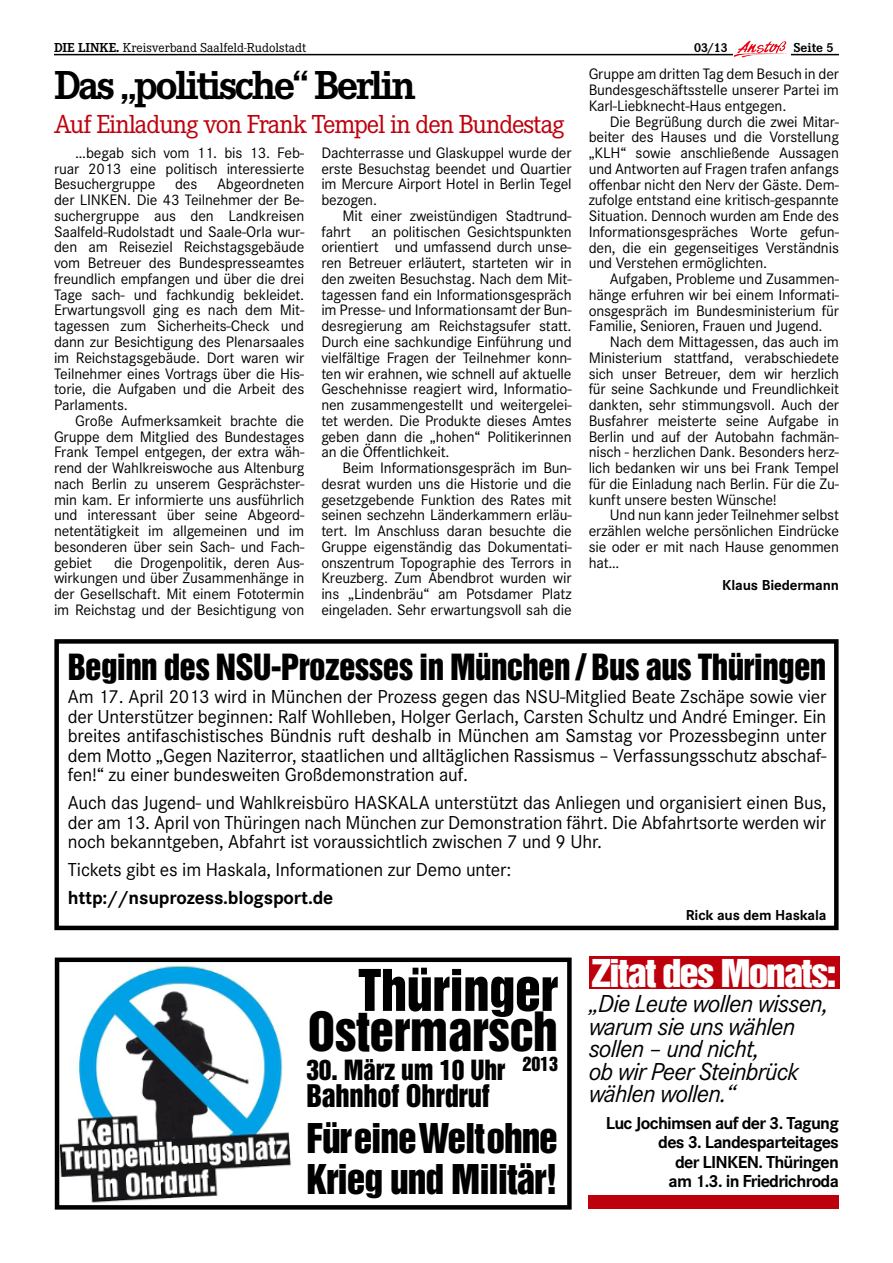
<style>
.page{position:relative;width:893px;height:1263px;background:#fff}
.page>*{position:absolute;margin:0;border:0;box-sizing:border-box;transform-origin:0 0}
.t1{font:52.5px "Helvetica Inserat LT Std";letter-spacing:-.01em;color:#000}
.t2{font:49.5px "Helvetica Inserat LT Std";letter-spacing:-.01em;color:#000}
.t3{font:700 42px "Corporate E";letter-spacing:-.06em;color:#000}
.t4{font:37.5px/40.5px "Helvetica Inserat LT Std";letter-spacing:-.03em;color:#000}
.t5{font:35.1px "Helvetica Inserat LT Std";letter-spacing:-.045em;color:#fff;scale:1.11 1}
.t6{font:33px "Helvetica Inserat LT Std";letter-spacing:-.02em;color:#000}
.t7{font:28.5px "Helvetica Inserat LT Std";letter-spacing:-.01em;color:#000}
.t8{font:27px "Corporate E";letter-spacing:-.04em;color:#be000d}
.t9{font:italic 25.5px/22.5px "Corporate S";letter-spacing:-.03em;color:#000}
.t10{font:25.5px "Helvetica Inserat LT Std";letter-spacing:-.01em;color:#000}
.t11{font:19.5px/19.5px "Corporate S";letter-spacing:-.01em;color:#000;text-align:justify}
.t12{font:700 19.5px "Corporate S";letter-spacing:-.01em;color:#000}
.t13{font:700 18px/19.5px "Corporate S";letter-spacing:-.04em;color:#000;text-align:right}
.t14{font:18px "Helvetica Inserat LT Std";color:#000}
.t15{font:15.75px/15.8px "Corporate S";letter-spacing:-.01em;color:#000;text-align:justify}
.t16{font:700 15px "Corporate S";letter-spacing:-.01em;color:#000}
.t17{font:13.5px "Corporate E";color:#000}
.t18{font:700 13.5px "Corporate E";color:#000}
.s1{font-weight:700}
</style>
<div class="page">
<img style="left:54px;top:957px;width:252px;height:253px">
<div style="left:55px;top:957px;width:517px;height:252px;border:4px solid #000"></div>
<hr style="left:54px;top:54px;width:785px;height:1px;background:#000">
<img style="left:733px;top:41px;width:58px;height:17px">
<div style="left:54px;top:639px;width:785px;height:291px;border:4px solid #000"></div>
<div style="left:589px;top:956px;width:250px;height:33px;background:#be000d"></div>
<div style="left:589px;top:1195px;width:250px;height:14px;background:#be000d"></div>
<p class="t17" style="left:54px;top:40px;width:254px"><span class="s1">DIE LINKE.</span> Kreisverband Saalfeld-Rudolstadt</p>
<p class="t18" style="left:694px;top:39px;width:35px">03/13</p>
<p class="t18" style="left:794px;top:39px;width:41px">Seite 5</p>
<h3 class="t3" style="left:54px;top:61px;width:363px">Das „politische“ Berlin</h3>
<h3 class="t8" style="left:54px;top:109px;width:512px">Auf Einladung von Frank Tempel in den Bundestag</h3>
<p class="t15" style="left:321px;top:145px;width:252px">Dachterrasse und Glaskuppel wurde der erste Besuchstag beendet und Quartier im Mercure Airport Hotel in Berlin Tegel bezogen.</p>
<p class="t15" style="left:321px;top:208px;width:252px;text-indent:21px">Mit einer zweistündigen Stadtrund&shy;fahrt</p>
<p class="t15" style="left:54px;top:145px;width:252px;text-indent:21px">…begab sich vom 11. bis 13. Feb&shy;ruar 2013 eine politisch interessierte Besuchergruppe</p>
<p class="t15" style="left:54px;top:176px;width:252px;text-indent:163px">Abgeordneten der LINKEN. Die 43 Teilnehmer der Be&shy;suchergruppe aus den Landkreisen Saalfeld-Rudolstadt und Saale-Orla wur&shy;den am Reiseziel Reichstagsgebäude vom Betreuer des Bundespresseamtes freundlich empfangen und über die drei Tage sach- und fachkundig bekleidet.<br>Erwartungsvoll ging es nach dem Mit&shy;tagessen zum Sicherheits-Check und dann zur Besichtigung des Plenarsaales im Reichstagsgebäude. Dort waren wir Teilnehmer eines Vortrags über die His&shy;torie, die Aufgaben und die Arbeit des Parlaments.</p>
<p class="t15" style="left:54px;top:413px;width:252px;text-indent:21px">Große Aufmerksamkeit brachte die Gruppe dem Mitglied des Bundestages Frank Tempel entgegen, der extra wäh&shy;rend der Wahlkreiswoche aus Altenburg nach Berlin zu unserem Gesprächster&shy;min kam. Er informierte uns ausführlich und interessant über seine Abgeord&shy;netentätigkeit im allgemeinen und im besonderen über sein Sach- und Fach&shy;gebiet</p>
<p class="t15" style="left:175px;top:176px;width:24px">des</p>
<p class="t15" style="left:321px;top:224px;width:252px;text-indent:50px">an politischen Gesichtspunkten orientiert und umfassend durch unse&shy;ren Betreuer erläutert, starteten wir in den zweiten Besuchstag. Nach dem Mit&shy;tagessen fand ein Informationsgespräch im Presse- und Informationsamt der Bun&shy;desregierung am Reichstagsufer statt.<br>Durch eine sachkundige Einführung und vielfältige Fragen der Teilnehmer konn&shy;ten wir erahnen, wie schnell auf aktuelle Geschehnisse reagiert wird, Informatio&shy;nen zusammengestellt und weitergelei&shy;tet werden. Die Produkte dieses Amtes geben dann die „hohen“ Politikerinnen an die Öffentlichkeit.</p>
<p class="t15" style="left:321px;top:460px;width:252px;text-indent:21px">Beim Informationsgespräch im Bun&shy;desrat wurden uns die Historie und die gesetzgebende Funktion des Rates mit seinen sechzehn Länderkammern erläu&shy;tert. Im Anschluss daran besuchte die Gruppe eigenständig das Dokumentati&shy;onszentrum Topographie des Terrors in Kreuzberg. Zum Abendbrot wurden wir ins „Lindenbräu“ am Potsdamer Platz eingeladen. Sehr erwartungsvoll sah die</p>
<p class="t15" style="left:54px;top:554px;width:252px;text-indent:60px">die Drogenpolitik, deren Aus&shy;wirkungen und über Zusammenhänge in der Gesellschaft. Mit einem Fototermin im Reichstag und der Besichtigung von</p>
<p class="t15" style="left:589px;top:66px;width:252px">Gruppe am dritten Tag dem Besuch in der Bundesgeschäftsstelle unserer Partei im Karl-Liebknecht-Haus entgegen.</p>
<p class="t15" style="left:589px;top:114px;width:252px;text-indent:21px">Die Begrüßung durch die zwei Mitar&shy;beiter des Hauses und die Vorstellung „KLH“ sowie anschließende Aussagen und Antworten auf Fragen trafen anfangs offenbar nicht den Nerv der Gäste. Dem&shy;zufolge entstand eine kritisch-gespannte Situation. Dennoch wurden am Ende des Informationsgespräches Worte gefun&shy;den, die ein gegenseitiges Verständnis und Verstehen ermöglichten.</p>
<p class="t15" style="left:589px;top:271px;width:252px;text-indent:21px">Aufgaben, Probleme und Zusammen&shy;hänge erfuhren wir bei einem Informati&shy;onsgespräch im Bundesministerium für Familie, Senioren, Frauen und Jugend.</p>
<p class="t15" style="left:589px;top:334px;width:252px;text-indent:21px">Nach dem Mittagessen, das auch im Ministerium stattfand, verabschiedete sich unser Betreuer, dem wir herzlich für seine Sachkunde und Freundlichkeit dankten, sehr stimmungsvoll. Auch der Busfahrer meisterte seine Aufgabe in Berlin und auf der Autobahn fachmän&shy;nisch - herzlichen Dank. Besonders herz&shy;lich bedanken wir uns bei Frank Tempel für die Einladung nach Berlin. Für die Zu&shy;kunft unsere besten Wünsche!</p>
<p class="t15" style="left:589px;top:507px;width:252px;text-indent:21px">Und nun kann jeder Teilnehmer selbst erzählen welche persönlichen Eindrücke sie oder er mit nach Hause genommen hat…</p>
<p class="t16" style="left:722px;top:576px;width:118px">Klaus Biedermann</p>
<h3 class="t6" style="left:68px;top:647px;width:760px">Beginn des NSU-Prozesses in München / Bus aus Thüringen</h3>
<p class="t11" style="left:68px;top:687px;width:760px">Am 17. April 2013 wird in München der Prozess gegen das NSU-Mitglied Beate Zschäpe sowie vier der Unterstützer beginnen: Ralf Wohlleben, Holger Gerlach, Carsten Schultz und André Eminger. Ein breites antifaschistisches Bündnis ruft deshalb in München am Samstag vor Prozessbeginn unter dem Motto „Gegen Naziterror, staatlichen und alltäglichen Rassismus – Verfassungsschutz abschaf&shy;fen!“ zu einer bundesweiten Großdemonstration auf.</p>
<p class="t11" style="left:68px;top:793px;width:760px">Auch das Jugend- und Wahlkreisbüro HASKALA unterstützt das Anliegen und organisiert einen Bus, der am 13. April von Thüringen nach München zur Demonstration fährt. Die Abfahrtsorte werden wir noch bekanntgeben, Abfahrt ist voraussichtlich zwischen 7 und 9 Uhr.</p>
<p class="t11" style="left:68px;top:860px;width:445px">Tickets gibt es im Haskala, Informationen zur Demo unter:</p>
<p class="t12" style="left:68px;top:886px;width:267px">http://nsuprozess.blogsport.de</p>
<p class="t16" style="left:686px;top:906px;width:142px">Rick aus dem Haskala</p>
<h1 class="t1" style="left:358px;top:959px;width:201px">Thüringer</h1>
<h2 class="t2" style="left:308px;top:1002px;width:252px">Ostermarsch</h2>
<p class="t14" style="left:523px;top:1053px;width:37px">2013</p>
<h3 class="t10" style="left:306px;top:1054px;width:200px">30. März um 10 Uhr</h3>
<h3 class="t7" style="left:306px;top:1079px;width:185px">Bahnhof Ohrdruf</h3>
<h3 class="t4" style="left:306px;top:1119px;width:253px">Für eine Welt ohne<br>Krieg und Militär!</h3>
<h3 class="t5" style="left:591px;top:952px;width:222px">Zitat des Monats:</h3>
<h3 class="t9" style="left:589px;top:992px;width:241px">„Die Leute wollen wissen, warum sie uns wählen sollen – und nicht,<br>ob wir Peer Steinbrück wählen wollen.“</h3>
<p class="t13" style="left:606px;top:1114px;width:235px">Luc Jochimsen auf der 3. Tagung des 3. Landesparteitages<br>der LINKEN. Thüringen<br>am 1.3. in Friedrichroda</p>
</div>
